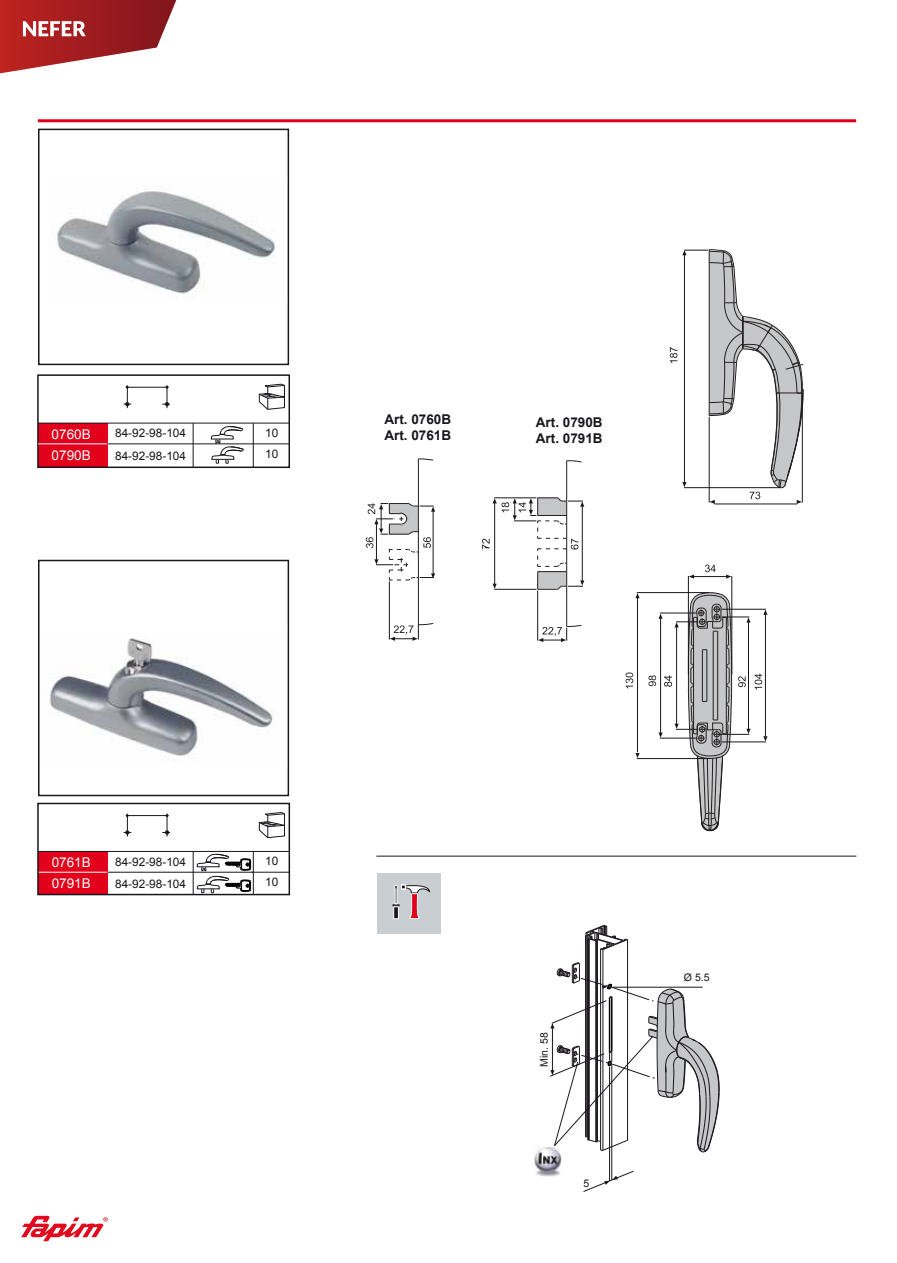
<style>
.page{position:relative;width:897px;height:1263px;background:#fff}
.page>*{position:absolute;margin:0;border:0;box-sizing:border-box;transform-origin:0 0}
.t1{font:700 13.5px/16.2px "Arial";color:#1a171c}
.t2{font:13.5px/21px "Arial";color:#fff}
.t3{font:11.85px/21px "Arial";color:#1a171c}
.t4{font:10.5px "Arial";color:#1a171c}
</style>
<div class="page">
<svg style="left:21px;top:1216px;width:87px;height:25px"></svg>
<img style="left:533px;top:1146px;width:29px;height:31px">
<hr style="left:376px;top:856px;width:479px;height:1px;background:#191824">
<div style="left:376px;top:873px;width:64px;height:61px;background:#c8ced2"></div>
<svg style="left:392px;top:884px;width:38px;height:35px"></svg>
<div style="left:393px;top:907px;width:5px;height:12px;background:#1a171c"></div>
<div style="left:393px;top:906px;width:5px;height:13px;border:1px solid #fff"></div>
<hr style="left:611px;top:1064px;width:1px;height:116px;background:#1a171c">
<hr style="left:585px;top:936px;width:1px;height:201px;background:#1a171c">
<hr style="left:627px;top:939px;width:1px;height:201px;background:#1a171c">
<hr style="left:602px;top:949px;width:1px;height:201px;background:#1a171c">
<hr style="left:600px;top:949px;width:1px;height:201px;background:#1a171c">
<hr style="left:596px;top:941px;width:1px;height:201px;background:#1a171c">
<hr style="left:595px;top:941px;width:1px;height:201px;background:#1a171c">
<hr style="left:588px;top:939px;width:1px;height:201px;background:#1a171c">
<hr style="left:587px;top:939px;width:1px;height:201px;background:#1a171c">
<svg style="left:585px;top:925px;width:43px;height:25px"></svg>
<hr style="left:609px;top:1067px;width:1px;height:114px;background:#1a171c">
<svg style="left:583px;top:1170px;width:51px;height:22px"></svg>
<svg style="left:549px;top:962px;width:170px;height:191px"></svg>
<hr style="left:418px;top:459px;width:1px;height:166px;background:#231f20">
<svg style="left:417px;top:458px;width:17px;height:3px"></svg>
<hr style="left:566px;top:461px;width:1px;height:165px;background:#231f20">
<svg style="left:566px;top:460px;width:16px;height:3px"></svg>
<hr style="left:389px;top:581px;width:1px;height:58px;background:#1a171c">
<hr style="left:537px;top:590px;width:1px;height:51px;background:#1a171c">
<hr style="left:714px;top:504px;width:82px;height:1px;background:#1a171c">
<svg style="left:669px;top:249px;width:134px;height:255px"></svg>
<svg style="left:365px;top:503px;width:70px;height:78px"></svg>
<svg style="left:390px;top:622px;width:44px;height:19px"></svg>
<svg style="left:482px;top:497px;width:102px;height:93px"></svg>
<svg style="left:538px;top:624px;width:44px;height:18px"></svg>
<div style="left:38px;top:423px;width:69px;height:44px;background:#e2001a"></div>
<hr style="left:38px;top:423px;width:251px;height:1px;background:#1a171c">
<div style="left:37px;top:374px;width:253px;height:94px;border:2px solid #1a171c"></div>
<svg style="left:259px;top:384px;width:26px;height:26px"></svg>
<hr style="left:253px;top:423px;width:1px;height:44px;background:#1a171c">
<hr style="left:193px;top:423px;width:1px;height:44px;background:#1a171c">
<hr style="left:126px;top:387px;width:42px;height:1px;background:#1a171c">
<svg style="left:123px;top:385px;width:8px;height:23px"></svg>
<svg style="left:162px;top:385px;width:8px;height:23px"></svg>
<hr style="left:253px;top:444px;width:36px;height:1px;background:#1a171c">
<hr style="left:107px;top:444px;width:146px;height:1px;background:#1a171c">
<hr style="left:38px;top:444px;width:69px;height:1px;background:#fff">
<svg style="left:211px;top:426px;width:33px;height:38px"></svg>
<img style="left:57px;top:191px;width:218px;height:103px">
<div style="left:38px;top:129px;width:251px;height:236px;border:2px solid #1a171c"></div>
<div style="left:38px;top:851px;width:69px;height:43px;background:#e2001a"></div>
<hr style="left:38px;top:851px;width:251px;height:1px;background:#1a171c">
<svg style="left:259px;top:812px;width:26px;height:26px"></svg>
<hr style="left:253px;top:851px;width:1px;height:43px;background:#1a171c">
<hr style="left:193px;top:851px;width:1px;height:43px;background:#1a171c">
<hr style="left:126px;top:815px;width:43px;height:1px;background:#1a171c">
<svg style="left:124px;top:814px;width:7px;height:22px"></svg>
<svg style="left:162px;top:814px;width:8px;height:22px"></svg>
<hr style="left:251px;top:872px;width:38px;height:1px;background:#1a171c">
<hr style="left:107px;top:872px;width:146px;height:1px;background:#1a171c">
<hr style="left:38px;top:872px;width:69px;height:1px;background:#fff">
<svg style="left:197px;top:854px;width:54px;height:38px"></svg>
<div style="left:38px;top:560px;width:251px;height:236px;border:2px solid #1a171c"></div>
<div style="left:37px;top:803px;width:253px;height:92px;border:2px solid #1a171c"></div>
<svg style="left:705px;top:565px;width:10px;height:7px"></svg>
<svg style="left:625px;top:672px;width:8px;height:16px"></svg>
<hr style="left:636px;top:758px;width:72px;height:1px;background:#1a171c">
<hr style="left:636px;top:592px;width:72px;height:1px;background:#1a171c">
<hr style="left:688px;top:576px;width:1px;height:98px;background:#1a171c">
<hr style="left:731px;top:576px;width:1px;height:98px;background:#1a171c">
<svg style="left:648px;top:592px;width:119px;height:239px"></svg>
<hr style="left:637px;top:597px;width:1px;height:155px;background:#1a171c">
<svg style="left:635px;top:753px;width:4px;height:5px"></svg>
<svg style="left:635px;top:593px;width:4px;height:5px"></svg>
<hr style="left:693px;top:576px;width:33px;height:1px;background:#1a171c">
<svg style="left:688px;top:575px;width:5px;height:4px"></svg>
<svg style="left:726px;top:574px;width:5px;height:5px"></svg>
<hr style="left:38px;top:119px;width:817px;height:3px;background:#e2001a">
<svg style="left:0;top:0;width:176px;height:73px"></svg>
<img style="left:49px;top:638px;width:224px;height:118px">
<p class="t2" style="left:52px;top:423px;width:41px">0760B<br>0790B</p>
<p class="t3" style="left:265px;top:422px;width:15px">10<br>10</p>
<p class="t3" style="left:115px;top:422px;width:72px;line-height:22.6px">84-92-98-104<br>84-92-98-104</p>
<p class="t1" style="left:384px;top:412px;width:68px">Art. 0760B<br>Art. 0761B</p>
<p class="t1" style="left:535px;top:415px;width:68px">Art. 0790B<br>Art. 0791B</p>
<p class="t2" style="left:52px;top:852px;width:41px">0761B<br>0791B</p>
<p class="t3" style="left:265px;top:850px;width:15px">10<br>10</p>
<p class="t3" style="left:115px;top:851px;width:72px;line-height:22px">84-92-98-104<br>84-92-98-104</p>
<p class="t4" style="left:537px;top:1067px;width:36px;rotate:-90deg">Min. 58</p>
<p class="t4" style="left:583px;top:1177px;width:7px">5</p>
<p class="t4" style="left:683px;top:971px;width:27px">Ø 5.5</p>
</div>
